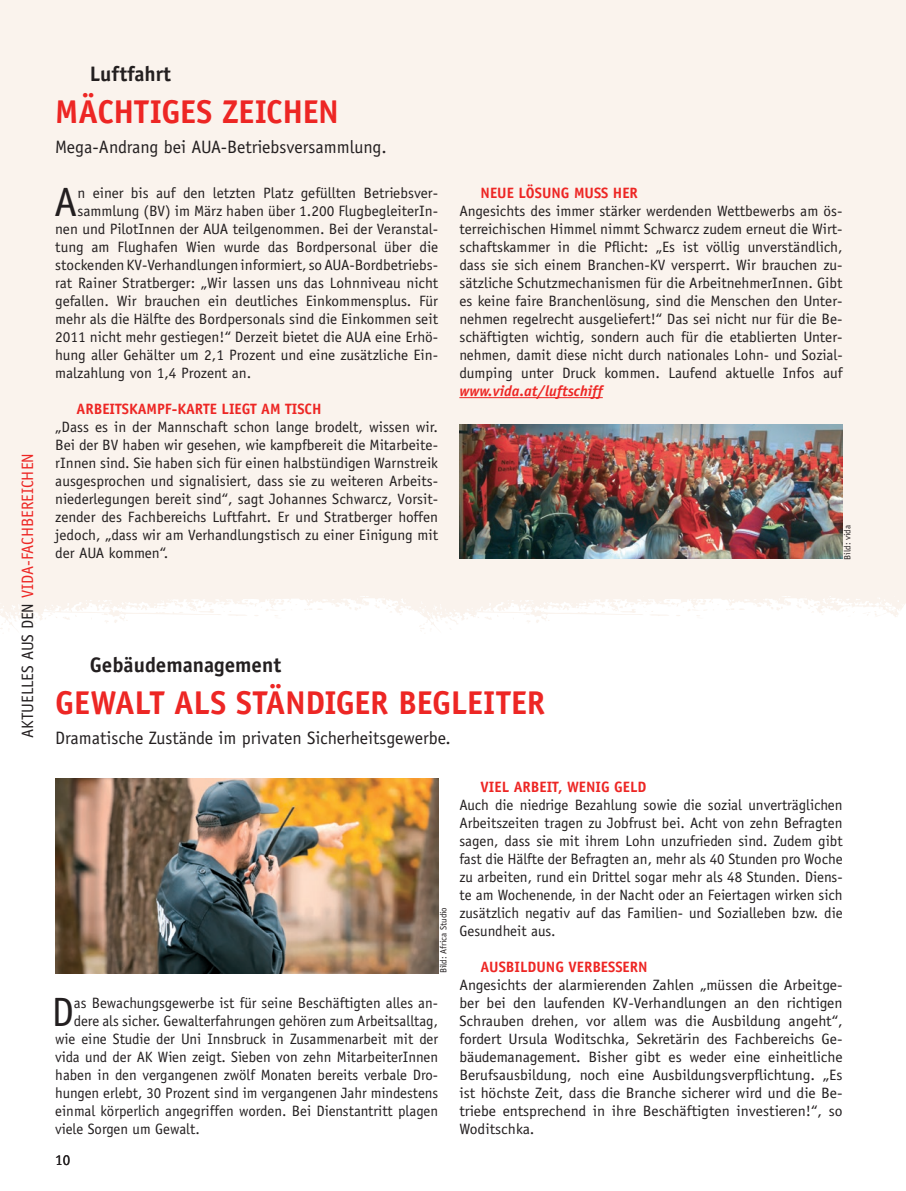
<style>
.page{position:relative;width:906px;height:1191px;background:#fff}
.page>*{position:absolute;margin:0;border:0;box-sizing:border-box;transform-origin:0 0}
.t1{font:40.95px "Officina Sans Std";color:#231f20}
.t2{font:700 33px "Officina Sans Std";letter-spacing:-.01em;color:#ed2624}
.t3{font:700 21px "Officina Sans Std";color:#231f20}
.t4{font:18px "Officina Sans Std";color:#231f20}
.t5{font:16.5px "Officina Sans Std";color:#ed2624}
.t6{font:15px/18px "Officina Sans Std";color:#231f20;text-align:justify}
.t7{font:15px/18px "Officina Sans Std";color:#231f20;text-align:justify;scale:1.04 1}
.t8{font:700 15px "Officina Sans Std";color:#ed2624}
.t9{font:italic 700 15px "Officina Sans Std";color:#ed2624}
.t10{font:9px "Officina Sans Std";color:#231f20}
.s1{color:#231f20}
</style>
<div class="page">
<div style="left:0;top:0;width:906px;height:595px;background:#faf3ed"></div>
<svg style="left:0;top:595px;width:906px;height:35px"></svg>
<hr style="left:459px;top:397px;width:144px;height:1px;background:#ed2624">
<img style="left:459px;top:424px;width:383px;height:134px">
<img style="left:55px;top:778px;width:383px;height:195px">
<p class="t5" style="left:18px;top:737px;width:286px;rotate:-90deg"><span class="s1">AKTUELLES AUS DEN</span> VIDA-FACHBEREICHEN</p>
<h3 class="t3" style="left:90px;top:61px;width:83px">Luftfahrt</h3>
<h2 class="t2" style="left:55px;top:91px;width:285px">MÄCHTIGES ZEICHEN</h2>
<p class="t4" style="left:55px;top:136px;width:330px">Mega-Andrang bei AUA-Betriebsversammlung.</p>
<h1 class="t1" style="left:54px;top:178px;width:25px">A</h1>
<p class="t6" style="left:77px;top:184px;width:362px">n einer bis auf den letzten Platz gefüllten Betriebsver-</p>
<p class="t6" style="left:77px;top:202px;width:362px">sammlung (BV) im März haben über 1. 200 FlugbegleiterIn-</p>
<p class="t6" style="left:55px;top:220px;width:384px">nen und PilotInnen der AUA teilgenommen. Bei der Veranstal-</p>
<p class="t6" style="left:55px;top:238px;width:384px">tung am Flughafen Wien wurde das Bordpersonal über die</p>
<p class="t6" style="left:55px;top:256px;width:383px">stockenden KV-Verhandlungen informiert, so AUA-Bordbetriebs-</p>
<p class="t6" style="left:55px;top:274px;width:384px">rat Rainer Stratberger: „Wir lassen uns das Lohnniveau nicht</p>
<p class="t6" style="left:55px;top:292px;width:384px">gefallen. Wir brauchen ein deutliches Einkommensplus. Für</p>
<p class="t6" style="left:55px;top:310px;width:384px">mehr als die Hälfte des Bordpersonals sind die Einkommen seit</p>
<p class="t6" style="left:55px;top:328px;width:384px">2011 nicht mehr gestiegen!“ Derzeit bietet die AUA eine Erhö-</p>
<p class="t6" style="left:55px;top:346px;width:384px">hung aller Gehälter um 2,1 Prozent und eine zusätzliche Ein-</p>
<p class="t6" style="left:55px;top:364px;width:195px">malzahlung von 1,4 Prozent an.</p>
<p class="t8" style="left:77px;top:400px;width:246px">ARBEITSKAMPF-KARTE LIEGT AM TISCH</p>
<p class="t6" style="left:55px;top:418px;width:384px;text-align:left">„Dass es in der Mannschaft schon lange brodelt, wissen wir.<br>Bei der BV haben wir gesehen, wie kampfbereit die Mitarbeite&shy;rInnen sind. Sie haben sich für einen halbstündigen Warnstreik ausgesprochen und signalisiert, dass sie zu weiteren Arbeits&shy;niederlegungen bereit sind“, sagt Johannes Schwarcz, Vorsit&shy;zender des Fachbereichs Luftfahrt. Er und Stratberger hoffen jedoch, „dass wir am Verhandlungstisch zu einer Einigung mit der AUA kommen“.</p>
<p class="t8" style="left:480px;top:184px;width:159px">NEUE LÖSUNG MUSS HER</p>
<p class="t6" style="left:459px;top:202px;width:385px">Angesichts des immer stärker werdenden Wettbewerbs am ös&shy;terreichischen Himmel nimmt Schwarcz zudem erneut die Wirt&shy;schaftskammer in die Pflicht: „Es ist völlig unverständlich, dass sie sich einem Branchen-KV versperrt. Wir brauchen zu&shy;sätzliche Schutzmechanismen für die ArbeitnehmerInnen. Gibt es keine faire Branchenlösung, sind die Menschen den Unter&shy;nehmen regelrecht ausgeliefert!“ Das sei nicht nur für die Be&shy;schäftigten wichtig, sondern auch für die etablierten Unter&shy;nehmen, damit diese nicht durch nationales Lohn- und Sozial&shy;dumping unter Druck kommen. Laufend aktuelle Infos auf</p>
<p class="t9" style="left:459px;top:382px;width:145px">www.vida.at/luftschiff</p>
<p class="t10" style="left:842px;top:559px;width:36px;rotate:-90deg">Bild: vida</p>
<h3 class="t3" style="left:90px;top:652px;width:193px">Gebäudemanagement</h3>
<h2 class="t2" style="left:55px;top:682px;width:491px">GEWALT ALS STÄNDIGER BEGLEITER</h2>
<p class="t4" style="left:55px;top:727px;width:394px">Dramatische Zustände im privaten Sicherheitsgewerbe.</p>
<p class="t10" style="left:438px;top:973px;width:68px;rotate:-90deg">Bild: Africa Studio</p>
<h1 class="t1" style="left:51px;top:988px;width:24px">D</h1>
<p class="t6" style="left:74px;top:994px;width:366px">as Bewachungsgewerbe ist für seine Beschäftigten alles an-</p>
<p class="t6" style="left:74px;top:1012px;width:366px">dere als sicher. Gewalterfahrungen gehören zum Arbeitsalltag,</p>
<p class="t6" style="left:55px;top:1030px;width:384px">wie eine Studie der Uni Innsbruck in Zusammenarbeit mit der</p>
<p class="t6" style="left:55px;top:1048px;width:384px">vida und der AK Wien zeigt. Sieben von zehn MitarbeiterInnen</p>
<p class="t6" style="left:55px;top:1066px;width:384px">haben in den vergangenen zwölf Monaten bereits verbale Dro-</p>
<p class="t6" style="left:55px;top:1084px;width:384px">hungen erlebt, 30 Prozent sind im vergangenen Jahr mindestens</p>
<p class="t6" style="left:55px;top:1102px;width:384px">einmal körperlich angegriffen worden. Bei Dienstantritt plagen</p>
<p class="t6" style="left:55px;top:1120px;width:144px">viele Sorgen um Gewalt.</p>
<p class="t6" style="left:55px;top:1150px;width:16px">10</p>
<p class="t8" style="left:480px;top:778px;width:167px">VIEL ARBEIT, WENIG GELD</p>
<p class="t6" style="left:459px;top:796px;width:385px">Auch die niedrige Bezahlung sowie die sozial unverträglichen Arbeitszeiten tragen zu Jobfrust bei. Acht von zehn Befragten sagen, dass sie mit ihrem Lohn unzufrieden sind. Zudem gibt fast die Hälfte der Befragten an, mehr als 40 Stunden pro Woche zu arbeiten, rund ein Drittel sogar mehr als 48 Stunden. Diens&shy;te am Wochenende, in der Nacht oder an Feiertagen wirken sich zusätzlich negativ auf das Familien- und Sozialleben bzw. die Gesundheit aus.</p>
<p class="t8" style="left:480px;top:958px;width:168px">AUSBILDUNG VERBESSERN</p>
<p class="t7" style="left:459px;top:976px;width:370px">Angesichts der alarmierenden Zahlen „müssen die Arbeitge&shy;ber bei den laufenden KV-Verhandlungen an den richtigen Schrauben drehen, vor allem was die Ausbildung angeht“, fordert Ursula Woditschka, Sekretärin des Fachbereichs Ge&shy;bäudemanagement. Bisher gibt es weder eine einheitliche Berufsausbildung, noch eine Ausbildungsverpflichtung. „Es ist höchste Zeit, dass die Branche sicherer wird und die Be&shy;triebe entsprechend in ihre Beschäftigten investieren!“, so Woditschka.</p>
</div>
